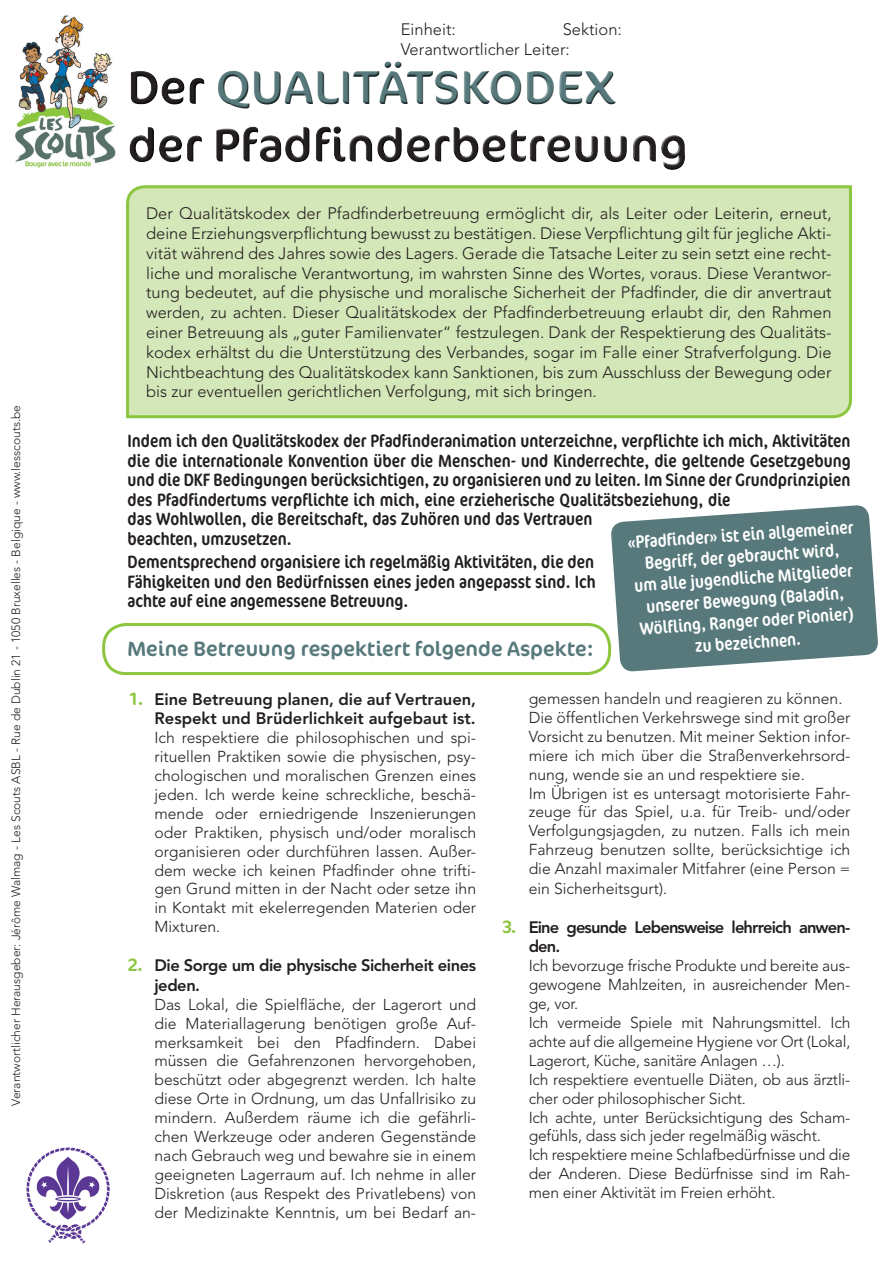
<style>
.page{position:relative;width:893px;height:1263px;background:#fff}
.page>*{position:absolute;margin:0;border:0;box-sizing:border-box;transform-origin:0 0}
.t1{font:48px "Cocon OT";letter-spacing:.01em;color:#57797b}
.t2{font:21px "Cocon OT";color:#57797b}
.t3{font:condensed 18px/19.5px "Cocon OT";color:#231f20}
.t4{font:condensed 18px/21.6px "Cocon OT";color:#fff;text-align:center}
.t5{font:300 16.5px/19.8px "Avenir LT Std";color:#231f20;text-align:justify}
.t6{font:800 16.5px/19.8px "Avenir LT Std";color:#231f20;text-align:right}
.t7{font:800 16.5px/19.8px "Avenir LT Std";letter-spacing:-.025em;color:#231f20}
.t8{font:800 16.5px/19.8px "Avenir LT Std";letter-spacing:-.05em;color:#231f20}
.t9{font:300 15.75px/18.9px "Avenir LT Std";color:#231f20;text-align:justify}
.t10{font:300 12px "Avenir LT Std";color:#231f20}
.s1{font-family:"Cocon OT";font-weight:400;font-size:18px;color:#8bc63e}
</style>
<div class="page">
<img style="left:15px;top:15px;width:101px;height:153px">
<div style="left:128px;top:62px;width:559px;height:109px;background:#231f20;opacity:.75"></div>
<div style="left:126px;top:185px;width:726px;height:234px;background:#d4e7b8"></div>
<img style="left:26px;top:1147px;width:84px;height:97px">
<svg style="left:610px;top:505px;width:268px;height:167px;background:#6d8b8d"></svg>
<div style="left:102px;top:623px;width:509px;height:52px;border:3px solid #8bc63e;border-radius:22px"></div>
<p class="t10" style="left:9px;top:1106px;width:702px;rotate:-90deg">Verantwortlicher Herausgeber: Jérôme Walmag - Les Scouts ASBL - Rue de Dublin 21 - 1050 Bruxelles - Belgique - www.lesscouts.be</p>
<p class="t5" style="left:401px;top:19px;width:223px;text-indent:162px">Sektion:<br>Verantwortlicher Leiter:</p>
<p class="t5" style="left:401px;top:19px;width:57px">Einheit:</p>
<h1 class="t1" style="left:216px;top:59px;width:402px">QUALITÄTSKODEX</h1>
<p class="t5" style="left:146px;top:204px;width:687px">Der Qualitätskodex der Pfadfinderbetreuung ermöglicht dir, als Leiter oder Leiterin, erneut, deine Erziehungsverpflichtung bewusst zu bestätigen. Diese Verpflichtung gilt für jegliche Akti&shy;vität während des Jahres sowie des Lagers. Gerade die Tatsache Leiter zu sein setzt eine recht&shy;liche und moralische Verantwortung, im wahrsten Sinne des Wortes, voraus. Diese Verantwor&shy;tung bedeutet, auf die physische und moralische Sicherheit der Pfadfinder, die dir anvertraut werden, zu achten. Dieser Qualitätskodex der Pfadfinderbetreuung erlaubt dir, den Rahmen einer Betreuung als „guter Familienvater“ festzulegen. Dank der Respektierung des Qualitäts&shy;kodex erhältst du die Unterstützung des Verbandes, sogar im Falle einer Strafverfolgung. Die Nichtbeachtung des Qualitätskodex kann Sanktionen, bis zum Ausschluss der Bewegung oder bis zur eventuellen gerichtlichen Verfolgung, mit sich bringen.</p>
<p class="t3" style="left:128px;top:432px;width:725px">Indem ich den Qualitätskodex der Pfadfinderanimation unterzeichne, verpflichte ich mich, Aktivitäten die die internationale Konvention über die Menschen- und Kinderrechte, die geltende Gesetzgebung und die DKF Bedingungen berücksichtigen, zu organisieren und zu leiten. Im Sinne der Grundprinzipien des Pfadfindertums verpflichte ich mich, eine erzieherische Qualitätsbeziehung, die<br>das Wohlwollen, die Bereitschaft, das Zuhören und das Vertrauen<br>beachten, umzusetzen.</p>
<p class="t3" style="left:128px;top:553px;width:470px;text-align:justify">Dementsprechend organisiere ich regelmäßig Aktivitäten, die den Fähigkeiten und den Bedürfnissen eines jeden angepasst sind. Ich achte auf eine angemessene Betreuung.</p>
<p class="t4" style="left:627px;top:533px;width:228px;rotate:-4deg">«Pfadfi nder» ist ein allgemeiner<br>Begriff, der gebraucht wird,<br>um alle jugendliche Mitglieder unserer Bewegung (Baladin,<br>Wölfl ing, Ranger oder Pionier) zu bezeichnen.</p>
<h2 class="t2" style="left:127px;top:636px;width:468px">Meine Betreuung respektiert folgende Aspekte:</h2>
<p class="t9" style="left:529px;top:689px;width:323px;text-align:left">gemessen handeln und reagieren zu können.<br>Die öffentlichen Verkehrswege sind mit großer Vorsicht zu benutzen. Mit meiner Sektion infor&shy;miere ich mich über die Straßenverkehrsord&shy;nung, wende sie an und respektiere sie.<br>Im Übrigen ist es untersagt motorisierte Fahr&shy;zeuge für das Spiel, u.a. für Treib- und/oder Verfolgungsjagden, zu nutzen. Falls ich mein Fahrzeug benutzen sollte, berücksichtige ich die Anzahl maximaler Mitfahrer (eine Person = ein Sicherheitsgurt).</p>
<p class="t8" style="left:529px;top:917px;width:323px;text-indent:-27px"><span class="s1">3.</span> Eine gesunde Lebensweise lehrreich anwen&shy;den.</p>
<p class="t9" style="left:529px;top:956px;width:323px;text-align:left">Ich bevorzuge frische Produkte und bereite aus&shy;gewogene Mahlzeiten, in ausreichender Men&shy;ge, vor.<br>Ich vermeide Spiele mit Nahrungsmittel. Ich achte auf die allgemeine Hygiene vor Ort (Lokal, Lagerort, Küche, sanitäre Anlagen …).<br>Ich respektiere eventuelle Diäten, ob aus ärztli&shy;cher oder philosophischer Sicht.<br>Ich achte, unter Berücksichtigung des Scham&shy;gefühls, dass sich jeder regelmäßig wäscht.<br>Ich respektiere meine Schlafbedürfnisse und die der Anderen. Diese Bedürfnisse sind im Rah&shy;men einer Aktivität im Freien erhöht.</p>
<p class="t6" style="left:127px;top:689px;width:350px"><span class="s1">1.</span> Eine Betreuung planen, die auf Vertrauen,<br>Respekt und Brüderlichkeit aufgebaut ist.</p>
<p class="t9" style="left:154px;top:728px;width:323px">Ich respektiere die philosophischen und spi&shy;rituellen Praktiken sowie die physischen, psy&shy;chologischen und moralischen Grenzen eines jeden. Ich werde keine schreckliche, beschä&shy;mende oder erniedrigende Inszenierungen oder Praktiken, physisch und/oder moralisch organisieren oder durchführen lassen. Außer&shy;dem wecke ich keinen Pfadfinder ohne trifti&shy;gen Grund mitten in der Nacht oder setze ihn in Kontakt mit ekelerregenden Materien oder Mixturen.</p>
<p class="t7" style="left:154px;top:955px;width:323px;text-indent:-27px"><span class="s1">2.</span> Die Sorge um die physische Sicherheit eines jeden.</p>
<p class="t9" style="left:154px;top:995px;width:323px">Das Lokal, die Spielfläche, der Lagerort und die Materiallagerung benötigen große Auf&shy;merksamkeit bei den Pfadfindern. Dabei müssen die Gefahrenzonen hervorgehoben, beschützt oder abgegrenzt werden. Ich halte diese Orte in Ordnung, um das Unfallrisiko zu mindern. Außerdem räume ich die gefährli&shy;chen Werkzeuge oder anderen Gegenstände nach Gebrauch weg und bewahre sie in einem geeigneten Lagerraum auf. Ich nehme in aller Diskretion (aus Respekt des Privatlebens) von der Medizinakte Kenntnis, um bei Bedarf an-</p>
</div>
